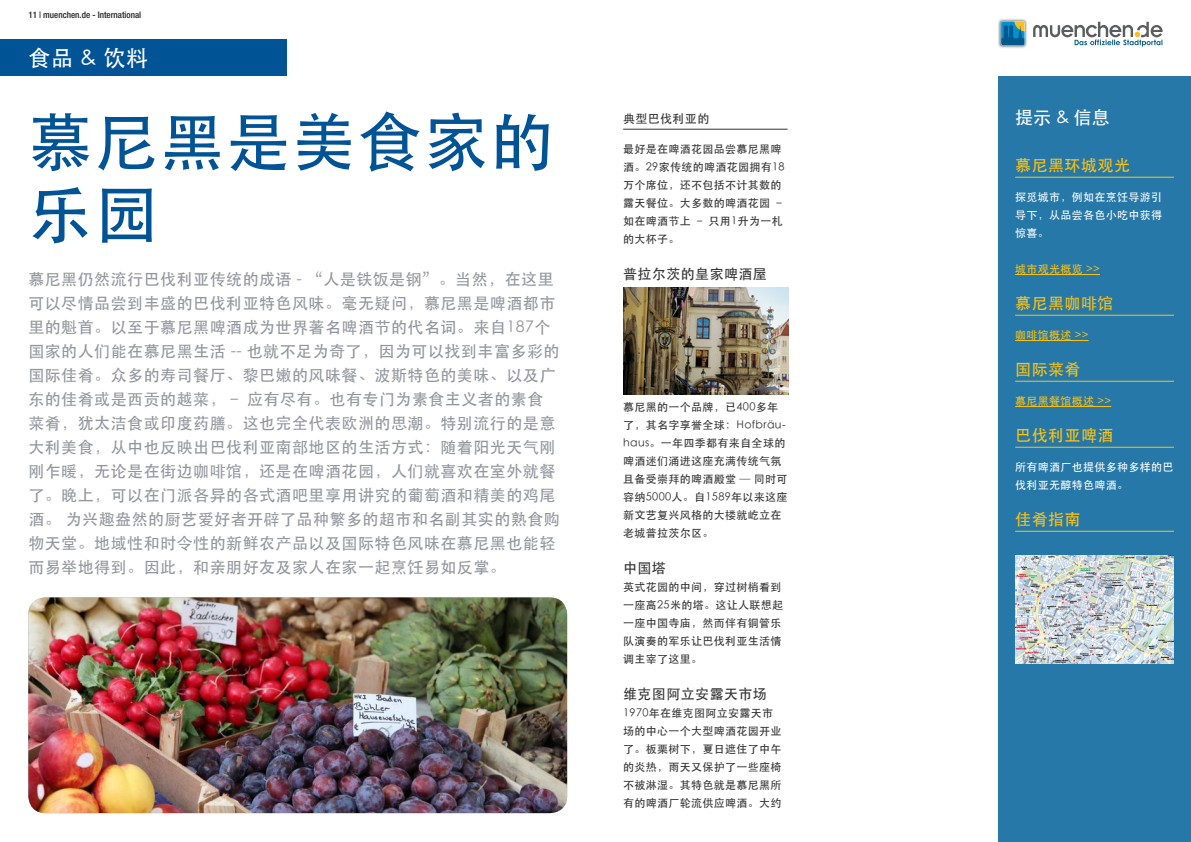
<style>
.page{position:relative;width:1191px;height:842px;background:#fff}
.page>*{position:absolute;margin:0;border:0;box-sizing:border-box;transform-origin:0 0}
.t1{font:64px/72px "ST Heiti";letter-spacing:.03em;color:#005495}
.t2{font:22px "ST Heiti";color:#fff}
.t3{font:18px "ST Heiti";color:#fff}
.t4{font:16px/24px "ST Heiti";letter-spacing:.03em;color:#93969e}
.t5{font:16px "ST Heiti";letter-spacing:.03em;color:#fec210}
.t6{font:14px "ST Heiti";letter-spacing:.03em;color:#323332}
.t7{font:12px "ST Heiti";letter-spacing:.03em;color:#323332}
.t8{font:11px/18px "ST Heiti";letter-spacing:.03em;color:#323332}
.t9{font:11px/18px "ST Heiti";letter-spacing:.03em;color:#fff;text-align:justify}
.t10{font:11px "ST Heiti";letter-spacing:.03em;color:#fec210}
.t11{font:500 condensed 9px "Helvetica Neue LT Std";color:#231f20}
</style>
<div class="page">
<svg style="left:1033px;top:22px;width:129px;height:25px"></svg>
<img style="left:998px;top:19px;width:29px;height:29px">
<svg style="left:1000px;top:21px;width:25px;height:25px"></svg>
<hr style="left:623px;top:129px;width:164px;height:1px;background:#323332">
<img style="left:28px;top:597px;width:539px;height:216px">
<div style="left:998px;top:76px;width:193px;height:766px;background:#2678a9"></div>
<hr style="left:1015px;top:177px;width:159px;height:1px;background:#fec210">
<hr style="left:1015px;top:274px;width:85px;height:1px;background:#fec210">
<hr style="left:1015px;top:315px;width:159px;height:1px;background:#fec210">
<hr style="left:1015px;top:340px;width:73px;height:1px;background:#fec210">
<hr style="left:1015px;top:381px;width:159px;height:1px;background:#fec210">
<hr style="left:1015px;top:406px;width:96px;height:1px;background:#fec210">
<hr style="left:1015px;top:447px;width:159px;height:1px;background:#fec210">
<hr style="left:1015px;top:531px;width:159px;height:1px;background:#fec210">
<img style="left:624px;top:287px;width:164px;height:108px">
<img style="left:1015px;top:555px;width:159px;height:108px">
<div style="left:0;top:40px;width:286px;height:36px;background:#005495"></div>
<p class="t11" style="left:28px;top:9px;width:114px">11 | muenchen.de - International</p>
<h2 class="t2" style="left:28px;top:47px;width:121px">食品 &amp; 饮料</h2>
<h1 class="t1" style="left:28px;top:106px;width:527px">慕尼黑是美食家的乐园</h1>
<p class="t4" style="left:28px;top:267px;width:533px">慕尼黑仍然流行巴伐利亚传统的成语 - “人是铁饭是钢”。当然，在这里可以尽情品尝到丰盛的巴伐利亚特色风味。毫无疑问，慕尼黑是啤酒都市里的魁首。以至于慕尼黑啤酒成为世界著名啤酒节的代名词。来自187个国家的人们能在慕尼黑生活 -- 也就不足为奇了，因为可以找到丰富多彩的国际佳肴。众多的寿司餐厅、黎巴嫩的风味餐、波斯特色的美味、以及广东的佳肴或是西贡的越菜，– 应有尽有。也有专门为素食主义者的素食菜肴，犹太洁食或印度药膳。这也完全代表欧洲的思潮。特别流行的是意大利美食，从中也反映出巴伐利亚南部地区的生活方式：随着阳光天气刚刚乍暖，无论是在街边咖啡馆，还是在啤酒花园，人们就喜欢在室外就餐了。晚上，可以在门派各异的各式酒吧里享用讲究的葡萄酒和精美的鸡尾酒。 为兴趣盎然的厨艺爱好者开辟了品种繁多的超市和名副其实的熟食购物天堂。地域性和时令性的新鲜农产品以及国际特色风味在慕尼黑也能轻而易举地得到。因此，和亲朋好友及家人在家一起烹饪易如反掌。</p>
<p class="t7" style="left:623px;top:113px;width:88px">典型巴伐利亚的</p>
<p class="t8" style="left:623px;top:140px;width:163px">最好是在啤酒花园品尝慕尼黑啤酒。29家传统的啤酒花园拥有18万个席位，还不包括不计其数的露天餐位。大多数的啤酒花园 –如在啤酒节上 – 只用1升为一札的大杯子。</p>
<p class="t6" style="left:623px;top:267px;width:145px">普拉尔茨的皇家啤酒屋</p>
<p class="t8" style="left:623px;top:398px;width:166px">慕尼黑的一个品牌，已400多年了，其名字享誉全球：Hofbräu&shy;haus。一年四季都有来自全球的啤酒迷们涌进这座充满传统气氛且备受崇拜的啤酒殿堂 — 同时可容纳5000人。自1589年以来这座新文艺复兴风格的大楼就屹立在老城普拉茨尔区。</p>
<p class="t6" style="left:623px;top:561px;width:44px">中国塔</p>
<p class="t8" style="left:623px;top:578px;width:161px">英式花园的中间，穿过树梢看到一座高25米的塔。这让人联想起一座中国寺庙，然而伴有铜管乐队演奏的军乐让巴伐利亚生活情调主宰了这里。</p>
<p class="t6" style="left:623px;top:687px;width:145px">维克图阿立安露天市场</p>
<p class="t8" style="left:623px;top:704px;width:160px">1970年在维克图阿立安露天市场的中心一个大型啤酒花园开业了。板栗树下，夏日遮住了中午的炎热，雨天又保护了一些座椅不被淋湿。其特色就是慕尼黑所有的啤酒厂轮流供应啤酒。大约</p>
<p class="t3" style="left:1015px;top:109px;width:96px">提示 &amp; 信息</p>
<p class="t5" style="left:1015px;top:157px;width:116px">慕尼黑环城观光</p>
<p class="t9" style="left:1015px;top:188px;width:148px">探觅城市，例如在烹饪导游引导下，从品尝各色小吃中获得惊喜。</p>
<p class="t10" style="left:1015px;top:264px;width:86px">城市观光概览 &gt;&gt;</p>
<p class="t5" style="left:1015px;top:295px;width:100px">慕尼黑咖啡馆</p>
<p class="t10" style="left:1015px;top:330px;width:75px">咖啡馆概述 &gt;&gt;</p>
<p class="t5" style="left:1015px;top:361px;width:67px">国际菜肴</p>
<p class="t10" style="left:1015px;top:396px;width:98px">慕尼黑餐馆概述 &gt;&gt;</p>
<p class="t5" style="left:1015px;top:427px;width:100px">巴伐利亚啤酒</p>
<p class="t9" style="left:1015px;top:458px;width:160px">所有啤酒厂也提供多种多样的巴伐利亚无醇特色啤酒。</p>
<p class="t5" style="left:1015px;top:511px;width:67px">佳肴指南</p>
</div>
